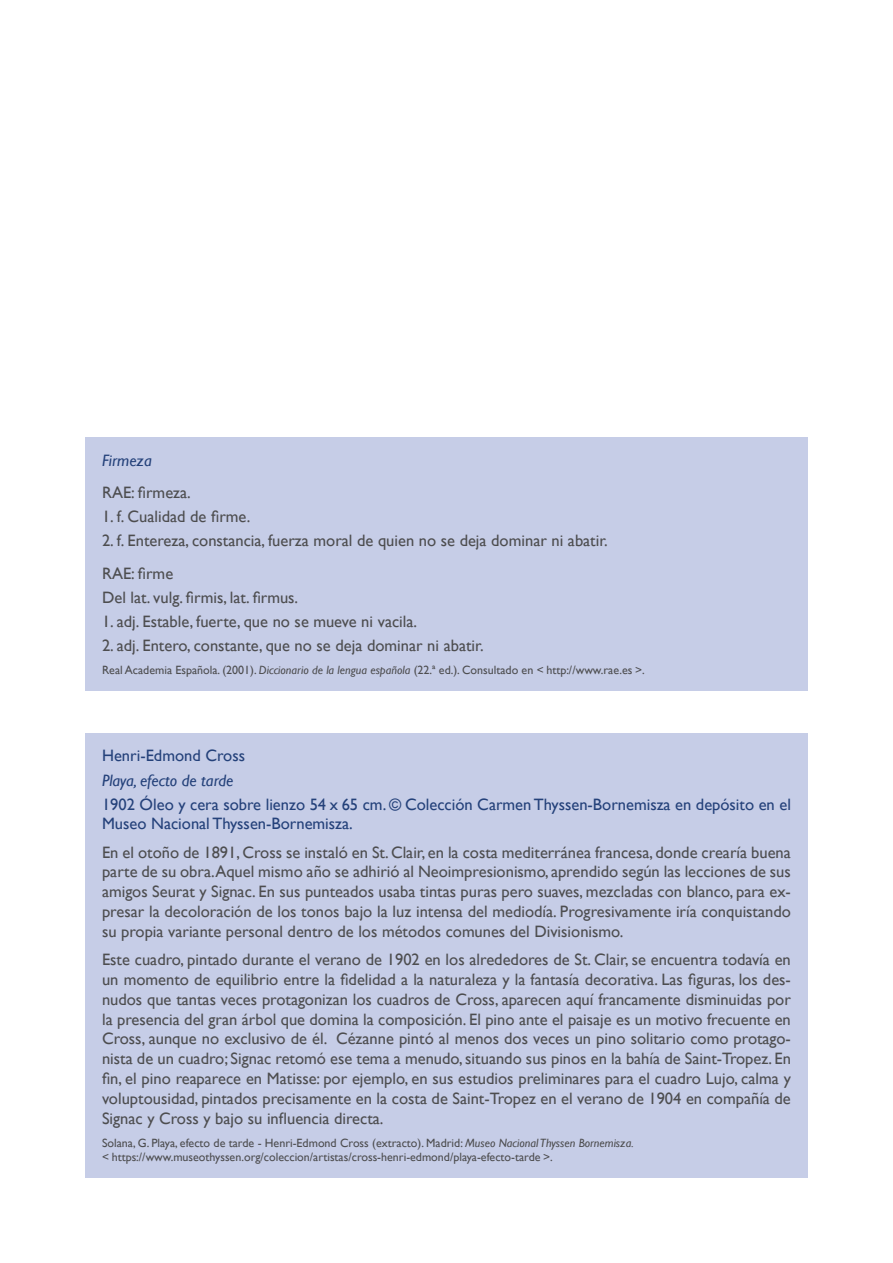
<style>
.page{position:relative;width:893px;height:1263px;background:#fff}
.page>*{position:absolute;margin:0;border:0;box-sizing:border-box;transform-origin:0 0}
.t1{font:16.5px/19.8px "Gill Sans";color:#4d4d4f;text-align:justify}
.t2{font:16.5px/19.8px "Gill Sans";color:#24417a}
.t3{font:italic 16.5px "Gill Sans";color:#24417a}
.t4{font:12px/14.4px "Gill Sans";color:#4d4d4f}
.s1{font-style:italic}
</style>
<div class="page">
<div style="left:85px;top:437px;width:723px;height:254px;background:#c6cde7"></div>
<div style="left:85px;top:733px;width:723px;height:445px;background:#c6cde7"></div>
<p class="t3" style="left:102px;top:450px;width:51px">Firmeza</p>
<p class="t1" style="left:102px;top:483px;width:90px">RAE: firmeza.</p>
<p class="t1" style="left:102px;top:507px;width:150px">1. f. Cualidad de firme.</p>
<p class="t1" style="left:102px;top:525px;width:507px;line-height:32.5px">2. f. Entereza, constancia, fuerza moral de quien no se deja dominar ni abatir.<br>RAE: firme</p>
<p class="t1" style="left:102px;top:588px;width:198px">Del lat. vulg. firmis, lat. firmus.</p>
<p class="t1" style="left:102px;top:612px;width:317px">1. adj. Estable, fuerte, que no se mueve ni vacila.</p>
<p class="t1" style="left:102px;top:636px;width:383px">2. adj. Entero, constante, que no se deja dominar ni abatir.</p>
<p class="t4" style="left:102px;top:663px;width:544px">Real Academia Española. (2001). <span class="s1">Diccionario de la lengua española</span> (22.ª ed.). Consultado en &lt; http://www.rae.es &gt;.</p>
<p class="t2" style="left:102px;top:746px;width:145px">Henri-Edmond Cross</p>
<p class="t3" style="left:102px;top:770px;width:133px">Playa, efecto de tarde</p>
<p class="t2" style="left:102px;top:794px;width:690px">1902 Óleo y cera sobre lienzo 54 x 65 cm. © Colección Carmen Thyssen-Bornemisza en depósito en el<br>Museo Nacional Thyssen-Bornemisza.</p>
<p class="t1" style="left:102px;top:842px;width:690px">En el otoño de 1891, Cross se instaló en St. Clair, en la costa mediterránea francesa, donde crearía buena parte de su obra.Aquel mismo año se adhirió al Neoimpresionismo, aprendido según las lecciones de sus amigos Seurat y Signac. En sus punteados usaba tintas puras pero suaves, mezcladas con blanco, para ex&shy;presar la decoloración de los tonos bajo la luz intensa del mediodía. Progresivamente iría conquistando su propia variante personal dentro de los métodos comunes del Divisionismo.</p>
<p class="t1" style="left:102px;top:950px;width:690px">Este cuadro, pintado durante el verano de 1902 en los alrededores de St. Clair, se encuentra todavía en un momento de equilibrio entre la fidelidad a la naturaleza y la fantasía decorativa. Las figuras, los des&shy;nudos que tantas veces protagonizan los cuadros de Cross, aparecen aquí francamente disminuidas por la presencia del gran árbol que domina la composición. El pino ante el paisaje es un motivo frecuente en Cross, aunque no exclusivo de él. Cézanne pintó al menos dos veces un pino solitario como protago&shy;nista de un cuadro; Signac retomó ese tema a menudo, situando sus pinos en la bahía de Saint-Tropez. En fin, el pino reaparece en Matisse: por ejemplo, en sus estudios preliminares para el cuadro Lujo, calma y voluptousidad, pintados precisamente en la costa de Saint-Tropez en el verano de 1904 en compañía de Signac y Cross y bajo su influencia directa.</p>
<p class="t4" style="left:102px;top:1135px;width:533px">Solana, G. Playa, efecto de tarde - Henri-Edmond Cross (extracto). Madrid: <span class="s1">Museo Nacional Thyssen Bornemisza. </span>&lt; https://www.museothyssen.org/coleccion/artistas/cross-henri-edmond/playa-efecto-tarde &gt;.</p>
</div>
